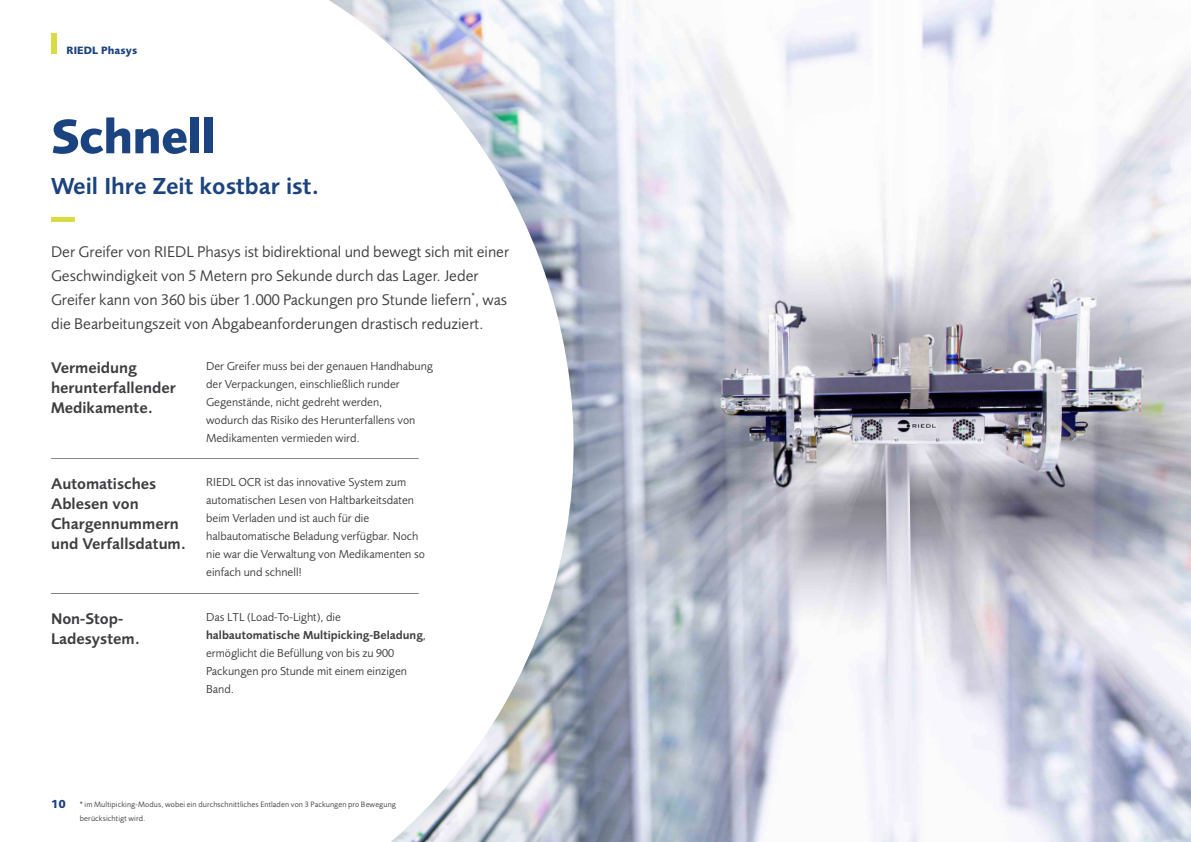
<style>
.page{position:relative;width:1191px;height:842px;background:#fff}
.page>*{position:absolute;margin:0;border:0;box-sizing:border-box;transform-origin:0 0}
.t1{font:700 50px "Foundry Sans OT2";letter-spacing:-.02em;color:#1b4380}
.t2{font:600 24px "Foundry Sans OT2";color:#1b4380}
.t3{font:16px/24px "Foundry Sans OT2";color:#3e3d40}
.t4{font:600 16px/20px "Foundry Sans OT2";color:#3e3d40}
.t5{font:12px/18px "Foundry Sans OT2";color:#3e3d40}
.t6{font:700 12px "Foundry Sans OT2";color:#1b4380}
.t7{font:700 11px "Foundry Sans OT2";letter-spacing:.01em;color:#1b4380}
.t8{font:8px/14px "Foundry Sans OT2";letter-spacing:.015em;color:#3e3d40}
.s1{font-weight:600}
</style>
<div class="page">
<div style="left:51px;top:33px;width:5px;height:21px;background:#d8dc40"></div>
<img style="left:329px;top:0;width:862px;height:842px">
<div style="left:51px;top:217px;width:24px;height:5px;background:#d8dc40"></div>
<hr style="left:51px;top:458px;width:368px;height:1px;background:#3e3d40">
<hr style="left:51px;top:593px;width:368px;height:1px;background:#3e3d40">
<p class="t7" style="left:67px;top:41px;width:72px">RIEDL Phasys</p>
<h1 class="t1" style="left:51px;top:98px;width:166px">Schnell</h1>
<h2 class="t2" style="left:51px;top:168px;width:270px">Weil Ihre Zeit kostbar ist.</h2>
<p class="t3" style="left:51px;top:238px;width:460px">Der Greifer von RIEDL Phasys ist bidirektional und bewegt sich mit einer Geschwindigkeit von 5 Metern pro Sekunde durch das Lager. Jeder Greifer kann von 360 bis über 1.000 Packungen pro Stunde liefern<sup>*</sup>, was die Bearbeitungszeit von Abgabeanforderungen drastisch reduziert.</p>
<h3 class="t4" style="left:51px;top:356px;width:126px">Vermeidung herunterfallender<br>Medikamente.</h3>
<h3 class="t4" style="left:51px;top:473px;width:137px">Automatisches<br>Ablesen von<br>Chargennummern und Verfallsdatum.</h3>
<p class="t5" style="left:206px;top:356px;width:228px">Der Greifer muss bei der genauen Handhabung der Verpackungen, einschließlich runder Gegenstände, nicht gedreht werden,<br>wodurch das Risiko des Herunterfallens von Medikamenten vermieden wird.</p>
<p class="t5" style="left:206px;top:472px;width:220px">RIEDL OCR ist das innovative System zum automatischen Lesen von Haltbarkeitsdaten beim Verladen und ist auch für die halbautomatische Beladung verfügbar. Noch nie war die Verwaltung von Medikamenten so einfach und schnell!</p>
<h3 class="t4" style="left:51px;top:607px;width:90px">Non-Stop-<br>Ladesystem.</h3>
<p class="t5" style="left:206px;top:607px;width:221px">Das LTL (Load-To-Light), die <span class="s1">halbautomatische Multipicking-Beladung</span>, ermöglicht die Befüllung von bis zu 900<br>Packungen pro Stunde mit einem einzigen<br>Band.</p>
<p class="t6" style="left:51px;top:794px;width:16px">10</p>
<p class="t8" style="left:80px;top:797px;width:317px">* im Multipicking-Modus, wobei ein durchschnittliches Entladen von 3 Packungen pro Bewegung berücksichtigt wird.</p>
</div>
